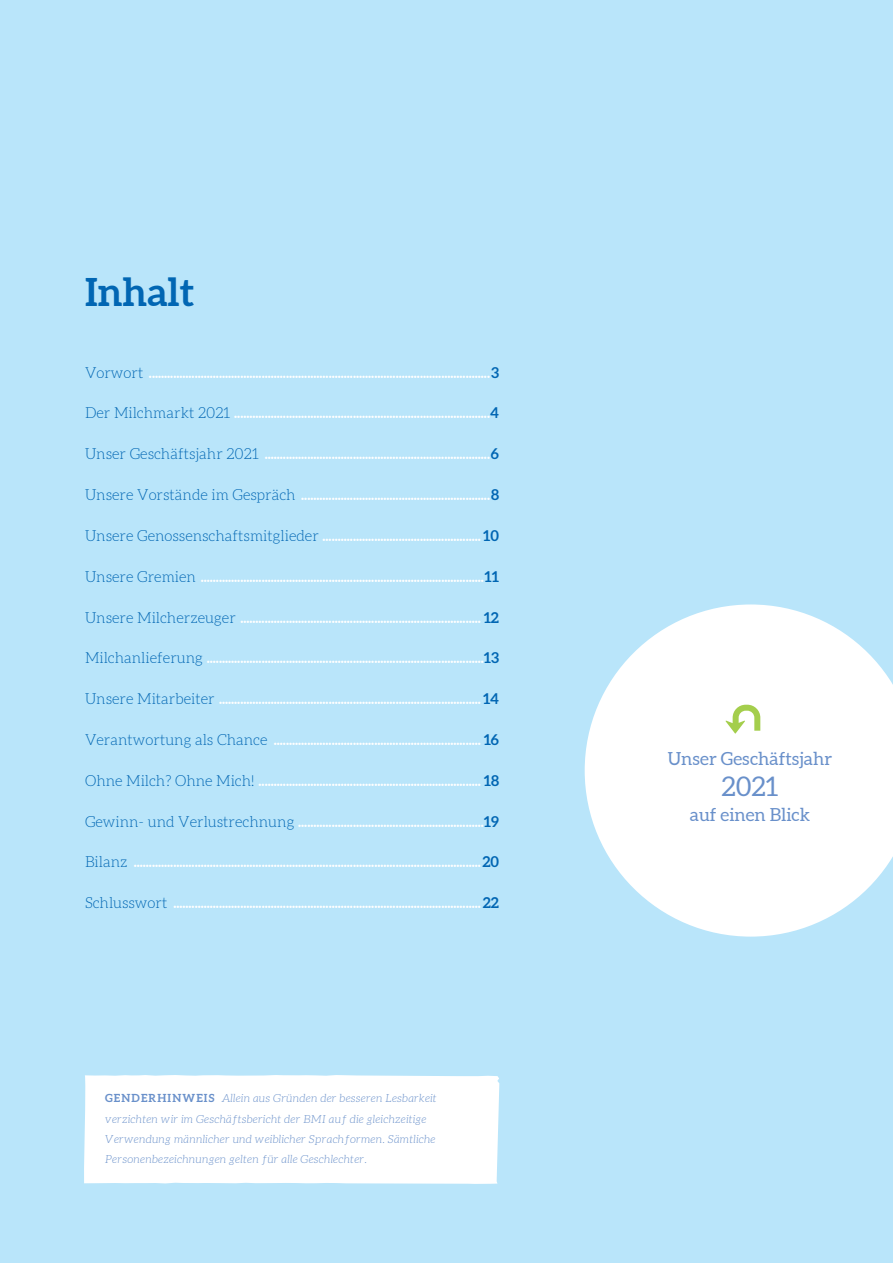
<style>
.page{position:relative;width:893px;height:1263px;background:#b9e5fa}
.page>*{position:absolute;margin:0;border:0;box-sizing:border-box;transform-origin:0 0}
.t1{font:700 39px "Aleo";color:#0166b3}
.t2{font:27px "Aleo";color:#6990ca}
.t3{font:18px "Aleo";color:#6990ca}
.t4{font:700 15px "Aleo";color:#fff}
.t5{font:italic 300 11.25px/20.4px "Aleo";letter-spacing:.025em;color:#6990ca}
.s1{font-weight:300;color:#0166b3}
.s2{color:#0166b3}
.s3{font-weight:700;font-style:normal}
</style>
<div class="page">
<svg style="left:585px;top:604px;width:308px;height:332px;fill:#fff"></svg>
<svg style="left:726px;top:705px;width:34px;height:28px"></svg>
<div style="left:84px;top:1075px;width:415px;height:109px;background:#fff"></div>
<h1 class="t1" style="left:85px;top:268px;width:111px">Inhalt</h1>
<p class="t4" style="left:85px;top:363px;width:415px"><span class="s1">Vorwort</span> ................................................................................................................<span class="s2">3</span></p>
<p class="t4" style="left:85px;top:404px;width:415px"><span class="s1">Der Milchmarkt 2021</span> ....................................................................................<span class="s2">4</span></p>
<p class="t4" style="left:85px;top:445px;width:415px"><span class="s1">Unser Geschäftsjahr 2021</span> ..........................................................................<span class="s2">6</span></p>
<p class="t4" style="left:85px;top:485px;width:415px"><span class="s1">Unsere Vorstände im Gespräch</span> ..............................................................<span class="s2">8</span></p>
<p class="t4" style="left:85px;top:526px;width:416px"><span class="s1">Unsere Genossenschaftsmitglieder</span> .................................................... <span class="s2">10</span></p>
<p class="t4" style="left:85px;top:567px;width:415px"><span class="s1">Unsere Gremien</span> .............................................................................................<span class="s2">11</span></p>
<p class="t4" style="left:85px;top:608px;width:415px"><span class="s1">Unsere Milcherzeuger</span> ............................................................................... <span class="s2">12</span></p>
<p class="t4" style="left:85px;top:649px;width:415px"><span class="s1">Milchanlieferung</span> ...........................................................................................<span class="s2">13</span></p>
<p class="t4" style="left:85px;top:689px;width:415px"><span class="s1">Unsere Mitarbeiter</span> ...................................................................................... <span class="s2">14</span></p>
<p class="t4" style="left:85px;top:730px;width:415px"><span class="s1">Verantwortung als Chance</span> .................................................................... <span class="s2">16</span></p>
<p class="t4" style="left:85px;top:771px;width:415px"><span class="s1">Ohne Milch? Ohne Mich!</span> ......................................................................... <span class="s2">18</span></p>
<p class="t4" style="left:85px;top:812px;width:416px"><span class="s1">Gewinn- und Verlustrechnung</span> .............................................................<span class="s2">19</span></p>
<p class="t4" style="left:85px;top:853px;width:416px"><span class="s1">Bilanz</span> ..................................................................................................................<span class="s2">20</span></p>
<p class="t4" style="left:85px;top:894px;width:416px"><span class="s1">Schlusswort</span> .....................................................................................................<span class="s2">22</span></p>
<p class="t5" style="left:105px;top:1088px;width:333px"><span class="s3">GENDERHINWEIS</span> Allein aus Gründen der besseren Lesbarkeit verzichten wir im Geschäftsbericht der BMI auf die gleichzeitige Verwendung männlicher und weiblicher Sprachformen. Sämtliche Personenbezeichnungen gelten für alle Geschlechter.</p>
<p class="t3" style="left:668px;top:749px;width:166px">Unser Geschäftsjahr</p>
<h2 class="t2" style="left:721px;top:771px;width:59px">2021</h2>
<p class="t3" style="left:690px;top:804px;width:122px">auf einen Blick</p>
</div>
